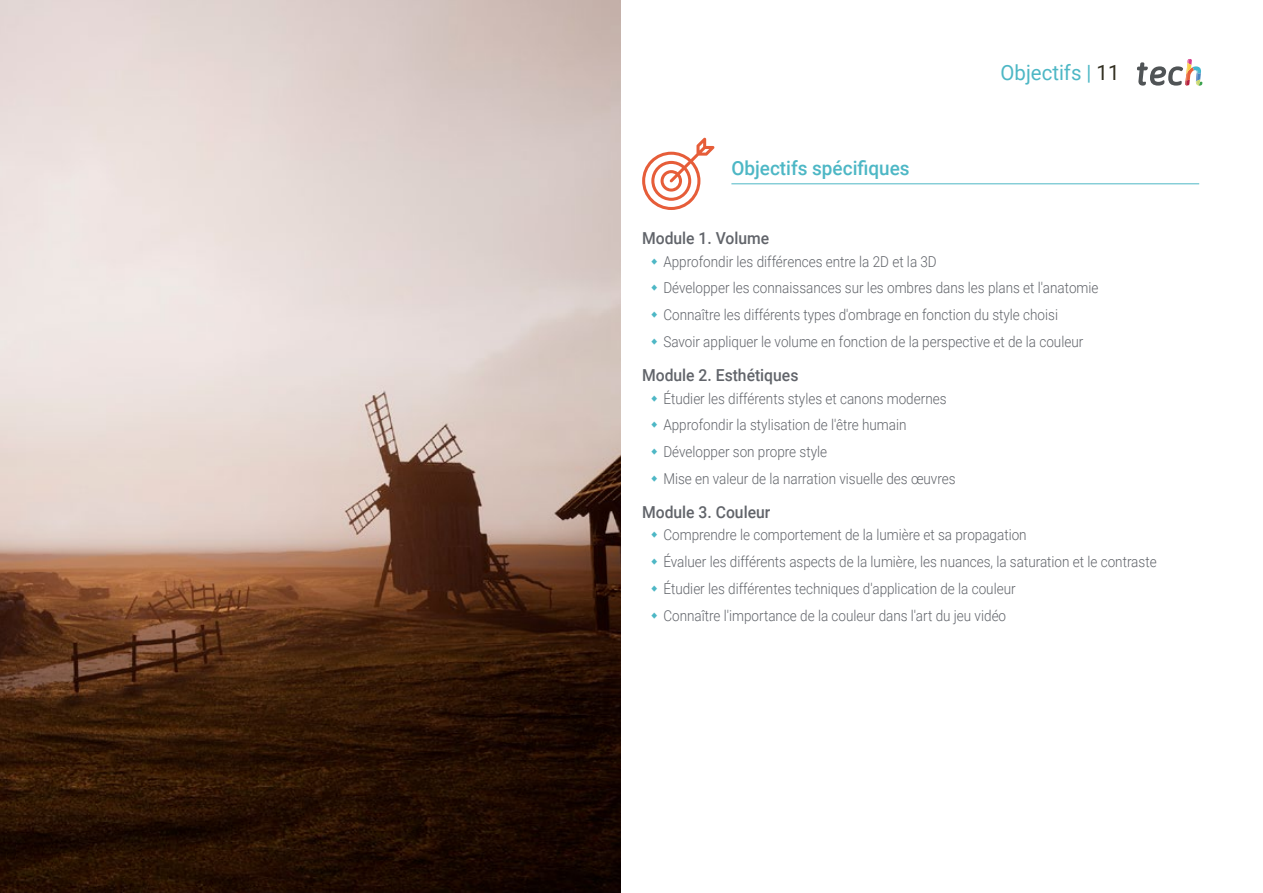
<style>
.page{position:relative;width:1263px;height:893px;background:#fff}
.page>*{position:absolute;margin:0;border:0;box-sizing:border-box;transform-origin:0 0}
.t1{font:21px "Roboto";color:#4db7c5}
.t2{font:500 19.5px "Roboto";color:#4db7c5}
.t3{font:500 16.5px "Roboto";color:#61646a;scale:.95 1}
.t4{font:300 15px/26.7px "Roboto";color:#61646a;scale:.9 1}
.s1{color:#312e20}
</style>
<div class="page">
<hr style="left:731px;top:183px;width:468px;height:1px;background:#4db7c5">
<svg style="left:642px;top:138px;width:72px;height:72px"></svg>
<img style="left:0;top:0;width:621px;height:893px">
<svg style="left:1137px;top:59px;width:65px;height:27px"></svg>
<h2 class="t2" style="left:731px;top:155px;width:180px">Objectifs spécifiques</h2>
<h1 class="t1" style="left:1000px;top:57px;width:120px">Objectifs | <span class="s1">11</span></h1>
<p class="t3" style="left:642px;top:227px;width:135px">Module 1. Volume</p>
<p class="t4" style="left:663px;top:247px;width:485px">Approfondir les différences entre la 2D et la 3D<br>Développer les connaissances sur les ombres dans les plans et l'anatomie Connaître les différents types d'ombrage en fonction du style choisi<br>Savoir appliquer le volume en fonction de la perspective et de la couleur</p>
<p class="t3" style="left:642px;top:364px;width:166px">Module 2. Esthétiques</p>
<p class="t4" style="left:663px;top:384px;width:326px">Étudier les différents styles et canons modernes Approfondir la stylisation de l'être humain Développer son propre style<br>Mise en valeur de la narration visuelle des œuvres</p>
<p class="t3" style="left:642px;top:501px;width:136px">Module 3. Couleur</p>
<p class="t4" style="left:663px;top:521px;width:550px">Comprendre le comportement de la lumière et sa propagation<br>Évaluer les différents aspects de la lumière, les nuances, la saturation et le contraste Étudier les différentes techniques d'application de la couleur<br>Connaître l'importance de la couleur dans l'art du jeu vidéo</p>
</div>
